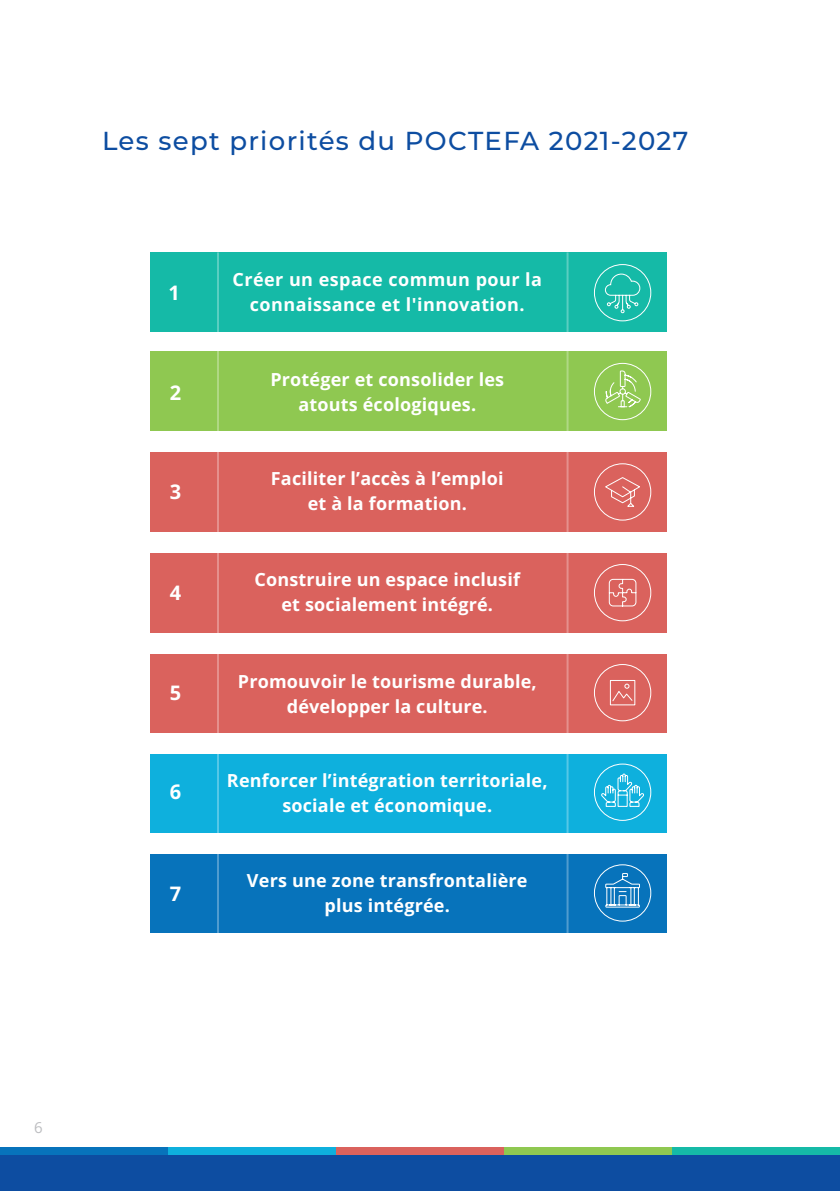
<style>
.page{position:relative;width:840px;height:1191px;background:#fff}
.page>*{position:absolute;margin:0;border:0;box-sizing:border-box;transform-origin:0 0}
.t1{font:500 26px "Montserrat";letter-spacing:.05em;color:#0d4da1}
.t2{font:700 20px "Open Sans";color:#fff}
.t3{font:700 18px/25px "Open Sans";letter-spacing:.01em;color:#fff;text-align:center}
.t4{font:15px "Open Sans";color:#bcbdc0}
</style>
<div class="page">
<div style="left:150px;top:252px;width:516px;height:80px;background:#15baa7"></div>
<div style="left:150px;top:854px;width:516px;height:79px;background:#0773bb"></div>
<div style="left:150px;top:754px;width:516px;height:78px;background:#0eb0dd"></div>
<div style="left:150px;top:653px;width:516px;height:79px;background:#da625d"></div>
<div style="left:150px;top:553px;width:516px;height:79px;background:#da625d"></div>
<div style="left:150px;top:352px;width:516px;height:79px;background:#8fc851"></div>
<div style="left:150px;top:452px;width:516px;height:79px;background:#da625d"></div>
<svg style="left:594px;top:362px;width:57px;height:58px"></svg>
<svg style="left:594px;top:463px;width:57px;height:58px"></svg>
<svg style="left:594px;top:664px;width:57px;height:57px"></svg>
<svg style="left:594px;top:564px;width:57px;height:57px"></svg>
<div style="left:593px;top:864px;width:57px;height:57px;border:1px solid #fff;border-radius:50%"></div>
<svg style="left:604px;top:872px;width:36px;height:36px"></svg>
<div style="left:593px;top:763px;width:57px;height:58px;border:1px solid #fff;border-radius:50%"></div>
<svg style="left:600px;top:773px;width:44px;height:34px"></svg>
<svg style="left:594px;top:264px;width:57px;height:58px"></svg>
<hr style="left:566px;top:252px;width:2px;height:682px;background:#fff">
<hr style="left:217px;top:252px;width:2px;height:682px;background:#fff">
<div style="left:671px;top:1147px;width:168px;height:44px;background:#15baa7"></div>
<div style="left:503px;top:1147px;width:168px;height:44px;background:#8fc851"></div>
<div style="left:336px;top:1147px;width:167px;height:44px;background:#da625d"></div>
<div style="left:168px;top:1147px;width:168px;height:44px;background:#0eb0dd"></div>
<div style="left:0;top:1147px;width:168px;height:44px;background:#0773bb"></div>
<div style="left:0;top:1155px;width:839px;height:36px;background:#0d4da1"></div>
<p class="t1" style="left:102px;top:123px;width:587px">Les sept priorités du POCTEFA 2021-2027</p>
<p class="t2" style="left:168px;top:278px;width:13px">1</p>
<p class="t2" style="left:170px;top:378px;width:13px">2</p>
<p class="t2" style="left:170px;top:478px;width:13px">3</p>
<p class="t2" style="left:170px;top:578px;width:13px">4</p>
<p class="t2" style="left:170px;top:678px;width:13px">5</p>
<p class="t2" style="left:170px;top:778px;width:13px">6</p>
<p class="t2" style="left:170px;top:879px;width:13px">7</p>
<p class="t3" style="left:232px;top:266px;width:311px">Créer un espace commun pour la connaissance et l'innovation.</p>
<p class="t3" style="left:270px;top:366px;width:235px">Protéger et consolider les atouts écologiques.</p>
<p class="t3" style="left:271px;top:465px;width:234px">Faciliter l’accès à l’emploi et à la formation.</p>
<p class="t3" style="left:254px;top:566px;width:267px">Construire un espace inclusif et socialement intégré.</p>
<p class="t3" style="left:238px;top:668px;width:300px">Promouvoir le tourisme durable, développer la culture.</p>
<p class="t3" style="left:227px;top:768px;width:322px">Renforcer l’intégration territoriale, sociale et économique.</p>
<p class="t3" style="left:247px;top:867px;width:282px">Vers une zone transfrontalière plus intégrée.</p>
<p class="t4" style="left:34px;top:1117px;width:10px">6</p>
</div>
